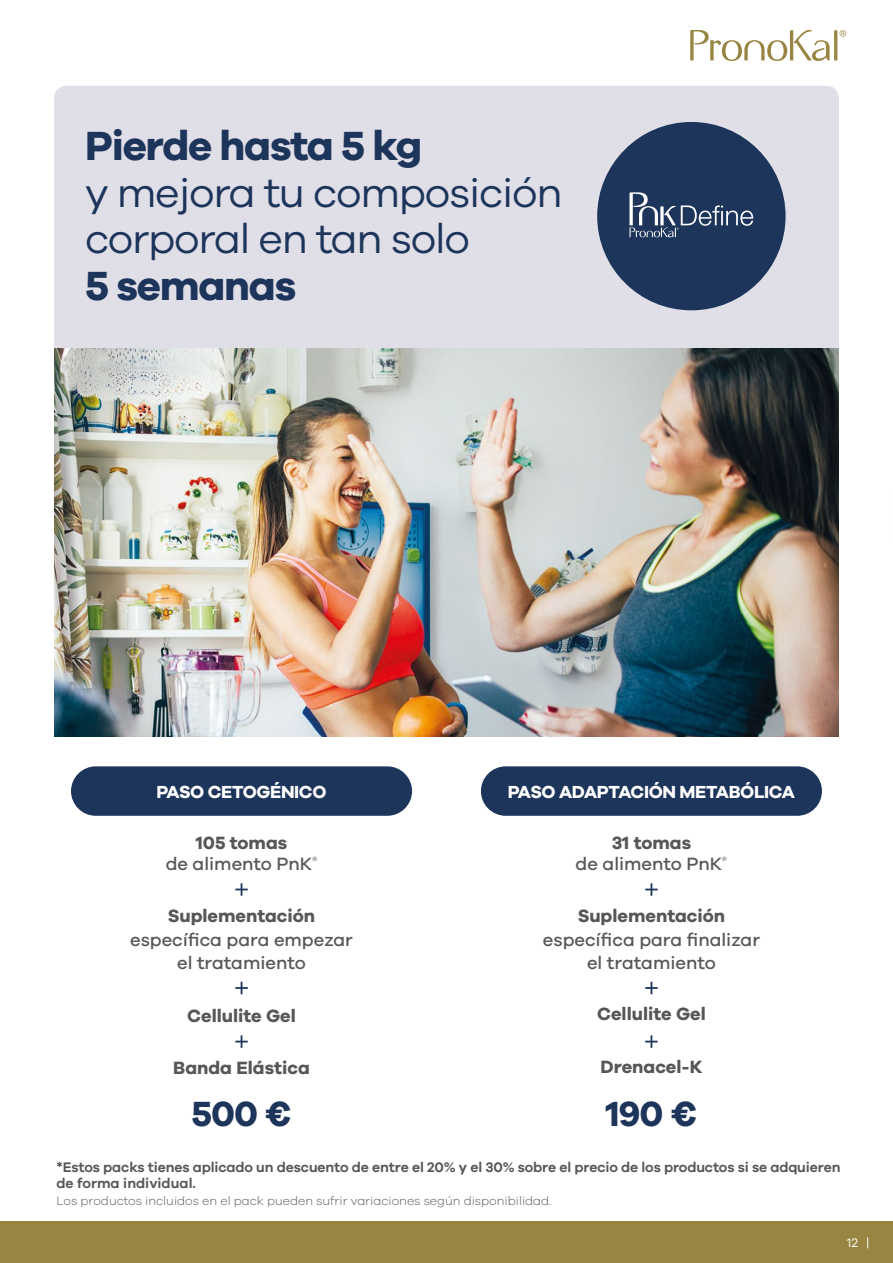
<style>
.page{position:relative;width:893px;height:1263px;background:#fff}
.page>*{position:absolute;margin:0;border:0;box-sizing:border-box;transform-origin:0 0}
.t1{font:42px/46.5px "Galano Grotesque";letter-spacing:-.03em;color:#1d345b}
.t2{font:700 42px "Galano Grotesque";letter-spacing:-.03em;color:#1d345b}
.t3{font:700 36.15px "Galano Grotesque";letter-spacing:-.03em;color:#1d345b}
.t4{font:500 18.3px/21px "Galano Grotesque";color:#575756;text-align:center}
.t5{font:700 18.3px "Galano Grotesque";color:#575756}
.t6{font:700 18px "Galano Grotesque";letter-spacing:-.02em;color:#fff}
.t7{font:600 14.25px/16.5px "Galano Grotesque";letter-spacing:-.01em;color:#575756}
.t8{font:12.75px "Galano Grotesque";color:#fff}
.t9{font:300 12.3px "Galano Grotesque";color:#575756}
.s1{font-weight:700}
</style>
<div class="page">
<div style="left:0;top:1221px;width:893px;height:42px;background:#998542"></div>
<div style="left:54px;top:86px;width:785px;height:638px;background:#e0dfe8;border-radius:13px"></div>
<img style="left:54px;top:349px;width:785px;height:388px">
<div style="left:597px;top:122px;width:189px;height:188px;background:#1d345b;border-radius:50%"></div>
<svg style="left:629px;top:192px;width:124px;height:45px"></svg>
<div style="left:481px;top:766px;width:341px;height:50px;background:#1d345b;border-radius:25px"></div>
<svg style="left:645px;top:982px;width:13px;height:12px"></svg>
<svg style="left:645px;top:1035px;width:13px;height:13px"></svg>
<svg style="left:645px;top:883px;width:13px;height:13px"></svg>
<div style="left:71px;top:766px;width:341px;height:50px;background:#1d345b;border-radius:25px"></div>
<svg style="left:235px;top:982px;width:13px;height:12px"></svg>
<svg style="left:235px;top:1035px;width:13px;height:13px"></svg>
<svg style="left:235px;top:883px;width:13px;height:13px"></svg>
<svg style="left:690px;top:30px;width:156px;height:31px"></svg>
<h1 class="t2" style="left:85px;top:120px;width:339px">Pierde hasta 5 kg</h1>
<h1 class="t1" style="left:85px;top:168px;width:479px">y mejora tu composición corporal en tan solo</h1>
<h1 class="t2" style="left:85px;top:259px;width:213px">5 semanas</h1>
<p class="t6" style="left:157px;top:781px;width:171px">PASO CETOGÉNICO</p>
<p class="t6" style="left:508px;top:781px;width:289px">PASO ADAPTACIÓN METABÓLICA</p>
<p class="t4" style="left:166px;top:832px;width:153px"><span class="s1">105 tomas<br></span>de alimento PnK<sup>®</sup></p>
<p class="t5" style="left:168px;top:905px;width:149px">Suplementación</p>
<p class="t4" style="left:130px;top:927px;width:224px;line-height:23.2px">específica para empezar el tratamiento</p>
<p class="t4" style="left:576px;top:832px;width:153px"><span class="s1">31 tomas<br></span>de alimento PnK<sup>®</sup></p>
<p class="t5" style="left:578px;top:905px;width:149px">Suplementación</p>
<p class="t4" style="left:543px;top:927px;width:219px;line-height:23.2px">específica para finalizar el tratamiento</p>
<p class="t5" style="left:187px;top:1004px;width:110px">Cellulite Gel</p>
<p class="t5" style="left:173px;top:1056px;width:138px">Banda Elástica</p>
<h2 class="t3" style="left:191px;top:1092px;width:102px">500 €</h2>
<p class="t5" style="left:597px;top:1002px;width:110px">Cellulite Gel</p>
<p class="t5" style="left:600px;top:1055px;width:104px">Drenacel-K</p>
<h2 class="t3" style="left:606px;top:1092px;width:93px">190 €</h2>
<p class="t7" style="left:56px;top:1158px;width:786px">*Estos packs tienes aplicado un descuento de entre el 20% y el 30% sobre el precio de los productos si se adquieren de forma individual.</p>
<p class="t9" style="left:56px;top:1193px;width:497px">Los productos incluidos en el pack pueden sufrir variaciones según disponibilidad.</p>
<p class="t8" style="left:847px;top:1235px;width:13px">12</p>
</div>
